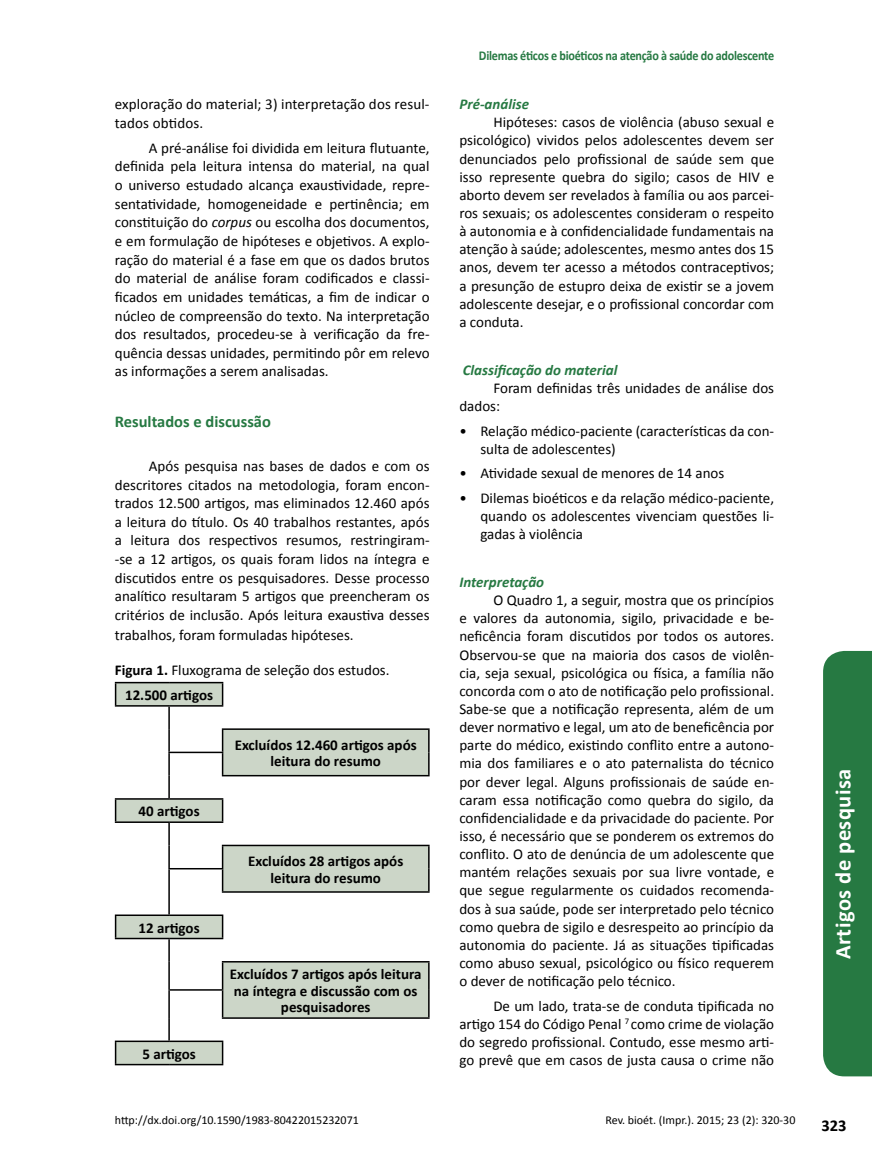
<style>
.page{position:relative;width:872px;height:1170px;background:#fff}
.page>*{position:absolute;margin:0;border:0;box-sizing:border-box;transform-origin:0 0}
.t1{font:700 22.5px "Calibri";letter-spacing:.02em;color:#fff}
.t2{font:700 16.5px "Calibri";color:#267942}
.t3{font:700 16.5px "Calibri";color:#000}
.t4{font:15px/18.1px "Calibri";color:#000;text-align:justify}
.t5{font:700 15px/16.5px "Calibri";color:#000;text-align:center}
.t6{font:italic 700 15px "Calibri";color:#267942}
.t7{font:700 13.5px "Calibri";letter-spacing:-.02em;color:#267942;scale:.9 1}
.t8{font:12px "Calibri";color:#000}
.s1{font-style:italic}
.s2{font-weight:700}
</style>
<div class="page">
<svg style="left:116px;top:682px;width:313px;height:382px"></svg>
<hr style="left:115px;top:681px;width:54px;height:2px;background:#000">
<svg style="left:115px;top:683px;width:1px;height:22px"></svg>
<hr style="left:169px;top:681px;width:54px;height:2px;background:#000">
<svg style="left:222px;top:683px;width:1px;height:22px"></svg>
<hr style="left:115px;top:705px;width:54px;height:1px;background:#000">
<hr style="left:169px;top:705px;width:54px;height:1px;background:#000">
<hr style="left:168px;top:706px;width:2px;height:23px;background:#000">
<hr style="left:168px;top:729px;width:2px;height:22px;background:#000">
<hr style="left:222px;top:728px;width:207px;height:1px;background:#000">
<hr style="left:168px;top:751px;width:55px;height:2px;background:#000">
<hr style="left:168px;top:753px;width:2px;height:22px;background:#000">
<svg style="left:222px;top:729px;width:1px;height:45px"></svg>
<svg style="left:428px;top:729px;width:1px;height:45px"></svg>
<hr style="left:168px;top:775px;width:2px;height:23px;background:#000">
<hr style="left:222px;top:774px;width:207px;height:2px;background:#000">
<hr style="left:115px;top:798px;width:54px;height:1px;background:#000">
<svg style="left:115px;top:799px;width:1px;height:22px"></svg>
<hr style="left:169px;top:798px;width:54px;height:1px;background:#000">
<svg style="left:222px;top:799px;width:1px;height:22px"></svg>
<hr style="left:115px;top:821px;width:54px;height:1px;background:#000">
<hr style="left:169px;top:821px;width:54px;height:1px;background:#000">
<hr style="left:168px;top:822px;width:2px;height:23px;background:#000">
<hr style="left:168px;top:845px;width:2px;height:22px;background:#000">
<hr style="left:222px;top:844px;width:207px;height:2px;background:#000">
<hr style="left:168px;top:867px;width:55px;height:2px;background:#000">
<hr style="left:168px;top:869px;width:2px;height:22px;background:#000">
<svg style="left:222px;top:846px;width:1px;height:45px"></svg>
<svg style="left:428px;top:846px;width:1px;height:45px"></svg>
<hr style="left:168px;top:891px;width:2px;height:23px;background:#000">
<hr style="left:222px;top:891px;width:207px;height:1px;background:#000">
<hr style="left:115px;top:914px;width:54px;height:1px;background:#000">
<svg style="left:115px;top:915px;width:1px;height:22px"></svg>
<hr style="left:169px;top:914px;width:54px;height:1px;background:#000">
<svg style="left:222px;top:915px;width:1px;height:22px"></svg>
<hr style="left:115px;top:937px;width:54px;height:2px;background:#000">
<hr style="left:169px;top:937px;width:54px;height:2px;background:#000">
<hr style="left:168px;top:939px;width:2px;height:22px;background:#000">
<hr style="left:168px;top:961px;width:2px;height:28px;background:#000">
<hr style="left:222px;top:960px;width:207px;height:2px;background:#000">
<hr style="left:168px;top:989px;width:55px;height:1px;background:#000">
<hr style="left:168px;top:990px;width:2px;height:27px;background:#000">
<svg style="left:222px;top:962px;width:1px;height:55px"></svg>
<svg style="left:428px;top:962px;width:1px;height:55px"></svg>
<hr style="left:168px;top:1017px;width:2px;height:23px;background:#000">
<hr style="left:222px;top:1017px;width:207px;height:1px;background:#000">
<hr style="left:115px;top:1040px;width:54px;height:1px;background:#000">
<svg style="left:115px;top:1041px;width:1px;height:22px"></svg>
<hr style="left:169px;top:1040px;width:54px;height:1px;background:#000">
<svg style="left:222px;top:1041px;width:1px;height:22px"></svg>
<hr style="left:115px;top:1063px;width:54px;height:2px;background:#000">
<hr style="left:169px;top:1063px;width:54px;height:2px;background:#000">
<div style="left:823px;top:651px;width:49px;height:425px;background:#267942"></div>
<p class="t4" style="left:115px;top:95px;width:316px;line-height:18.6px">exploração do material; 3) interpretação dos resul&shy;tados obtidos.</p>
<p class="t4" style="left:115px;top:138px;width:316px;line-height:18.6px;text-indent:34px">A pré-análise foi dividida em leitura flutuante, definida pela leitura intensa do material, na qual o universo estudado alcança exaustividade, repre&shy;sentatividade, homogeneidade e pertinência; em constituição do <span class="s1">corpus</span> ou escolha dos documentos, e em formulação de hipóteses e objetivos. A explo&shy;ração do material é a fase em que os dados brutos do material de análise foram codificados e classi&shy;ficados em unidades temáticas, a fim de indicar o núcleo de compreensão do texto. Na interpretação dos resultados, procedeu-se à verificação da fre&shy;quência dessas unidades, permitindo pôr em relevo as informações a serem analisadas.</p>
<p class="t2" style="left:115px;top:410px;width:158px">Resultados e discussão</p>
<p class="t4" style="left:115px;top:456px;width:316px;line-height:18.6px;text-indent:34px">Após pesquisa nas bases de dados e com os descritores citados na metodologia, foram encon&shy;trados 12.500 artigos, mas eliminados 12.460 após a leitura do título. Os 40 trabalhos restantes, após a leitura dos respectivos resumos, restringiram--se a 12 artigos, os quais foram lidos na íntegra e discutidos entre os pesquisadores. Desse processo analítico resultaram 5 artigos que preencheram os critérios de inclusão. Após leitura exaustiva desses</p>
<p class="t4" style="left:115px;top:626px;width:240px">trabalhos, foram formuladas hipóteses.</p>
<p class="t4" style="left:125px;top:658px;width:266px;line-height:24.6px;text-indent:-10px"><span class="s2">Figura 1.</span> Fluxograma de seleção dos estudos.<br><span class="s2">12.500 artigos</span></p>
<p class="t5" style="left:235px;top:736px;width:183px">Excluídos 12.460 artigos após leitura do resumo</p>
<p class="t5" style="left:138px;top:802px;width:63px">40 artigos</p>
<p class="t5" style="left:248px;top:852px;width:157px">Excluídos 28 artigos após leitura do resumo</p>
<p class="t5" style="left:138px;top:919px;width:63px">12 artigos</p>
<p class="t5" style="left:230px;top:965px;width:193px">Excluídos 7 artigos após leitura na íntegra e discussão com os pesquisadores</p>
<p class="t5" style="left:142px;top:1045px;width:55px">5 artigos</p>
<p class="t8" style="left:115px;top:1112px;width:245px">http://dx.doi.org/10.1590/1983-80422015232071</p>
<p class="t7" style="left:479px;top:47px;width:329px">Dilemas éticos e bioéticos na atenção à saúde do adolescente</p>
<p class="t6" style="left:459px;top:95px;width:71px">Pré-análise</p>
<p class="t4" style="left:459px;top:113px;width:316px;text-indent:34px">Hipóteses: casos de violência (abuso sexual e psicológico) vividos pelos adolescentes devem ser denunciados pelo profissional de saúde sem que isso represente quebra do sigilo; casos de HIV e aborto devem ser revelados à família ou aos parcei&shy;ros sexuais; os adolescentes consideram o respeito à autonomia e à confidencialidade fundamentais na atenção à saúde; adolescentes, mesmo antes dos 15 anos, devem ter acesso a métodos contraceptivos; a presunção de estupro deixa de existir se a jovem adolescente desejar, e o profissional concordar com a conduta.</p>
<p class="t6" style="left:463px;top:360px;width:156px">Classificação do material</p>
<p class="t4" style="left:459px;top:379px;width:316px;text-indent:34px">Foram definidas três unidades de análise dos dados:</p>
<p class="t4" style="left:480px;top:421px;width:295px;text-indent:-21px">• Relação médico-paciente (características da con&shy;sulta de adolescentes)</p>
<p class="t4" style="left:459px;top:464px;width:266px">• Atividade sexual de menores de 14 anos</p>
<p class="t4" style="left:480px;top:488px;width:295px;text-indent:-21px">• Dilemas bioéticos e da relação médico-paciente, quando os adolescentes vivenciam questões li&shy;gadas à violência</p>
<p class="t6" style="left:459px;top:572px;width:86px">Interpretação</p>
<p class="t4" style="left:459px;top:591px;width:316px;text-indent:34px">O Quadro 1, a seguir, mostra que os princípios e valores da autonomia, sigilo, privacidade e be&shy;neficência foram discutidos por todos os autores.<br>Observou-se que na maioria dos casos de violên&shy;cia, seja sexual, psicológica ou física, a família não concorda com o ato de notificação pelo profissional.<br>Sabe-se que a notificação representa, além de um dever normativo e legal, um ato de beneficência por parte do médico, existindo conflito entre a autono&shy;mia dos familiares e o ato paternalista do técnico por dever legal. Alguns profissionais de saúde en&shy;caram essa notificação como quebra do sigilo, da confidencialidade e da privacidade do paciente. Por isso, é necessário que se ponderem os extremos do conflito. O ato de denúncia de um adolescente que mantém relações sexuais por sua livre vontade, e que segue regularmente os cuidados recomenda&shy;dos à sua saúde, pode ser interpretado pelo técnico como quebra de sigilo e desrespeito ao princípio da autonomia do paciente. Já as situações tipificadas como abuso sexual, psicológico ou físico requerem o dever de notificação pelo técnico.</p>
<p class="t4" style="left:459px;top:996px;width:316px;text-indent:34px">De um lado, trata-se de conduta tipificada no artigo 154 do Código Penal <sup>7</sup> como crime de violação do segredo profissional. Contudo, esse mesmo arti&shy;go prevê que em casos de justa causa o crime não</p>
<p class="t8" style="left:605px;top:1112px;width:191px">Rev. bioét. (Impr.). 2015; 23 (2): 320-30</p>
<h1 class="t1" style="left:828px;top:959px;width:192px;rotate:-90deg">Artigos de pesquisa</h1>
<p class="t3" style="left:821px;top:1115px;width:27px">323</p>
</div>
